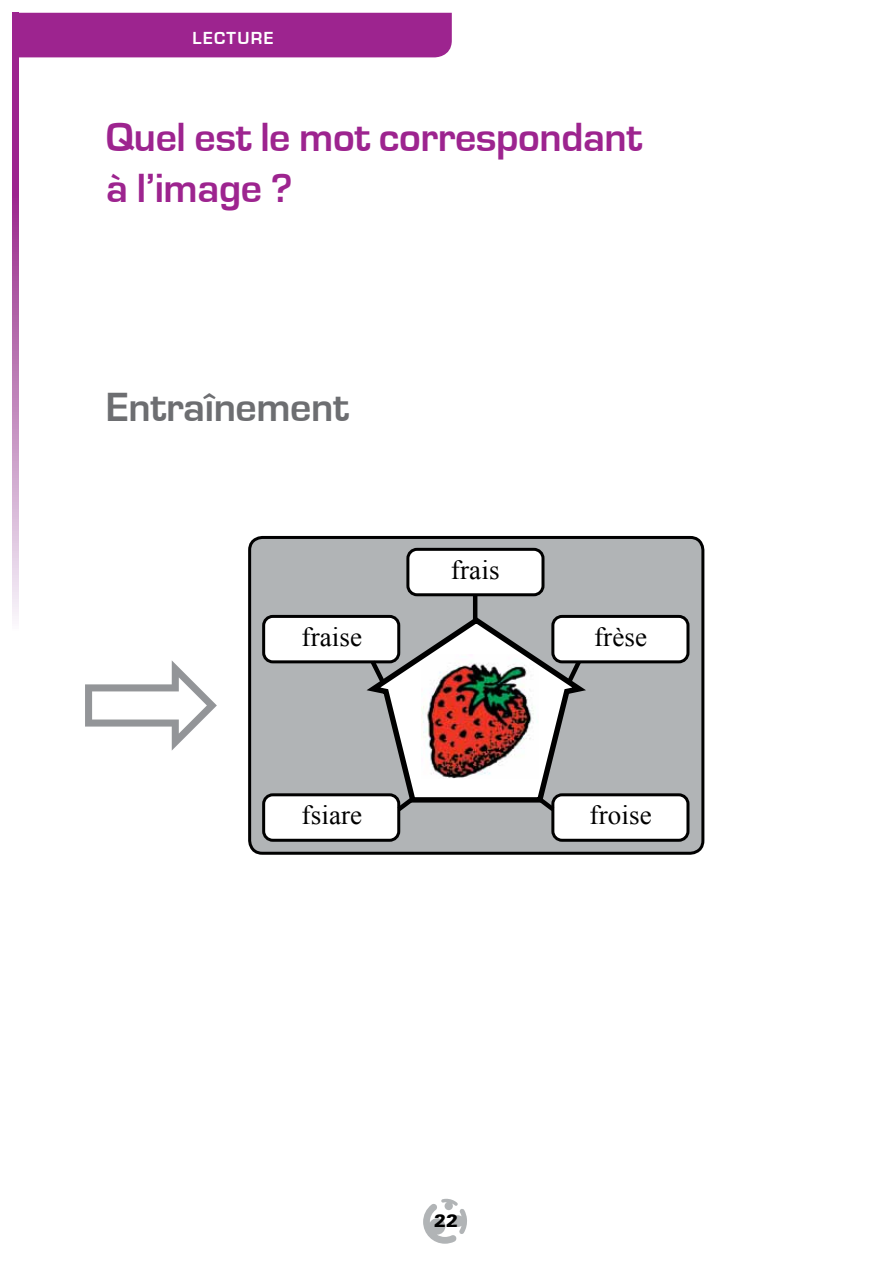
<style>
.page{position:relative;width:893px;height:1263px;background:#fff}
.page>*{position:absolute;margin:0;border:0;box-sizing:border-box;transform-origin:0 0}
.t1{font:700 42px/50.4px "Eurostile";letter-spacing:-.01em;color:#9d248f}
.t2{font:700 42px "Eurostile";letter-spacing:-.01em;color:#6d6e71}
.t3{font:27px "Times New Roman";letter-spacing:.005em;color:#000}
.t4{font:700 18px "Eurostile";letter-spacing:.075em;color:#fff}
.t5{font:900 18px "Univers";color:#000}
</style>
<div class="page">
<svg style="left:423px;top:1199px;width:44px;height:45px"></svg>
<div style="left:250px;top:537px;width:453px;height:316px;background:#b1b4b6;border-radius:13px"></div>
<div style="left:248px;top:536px;width:456px;height:319px;border:3px solid #000;border-radius:13px"></div>
<div style="left:264px;top:795px;width:135px;height:45px;background:#fff;border-radius:9px"></div>
<div style="left:262px;top:793px;width:138px;height:49px;border:3px solid #000;border-radius:9px"></div>
<div style="left:264px;top:616px;width:135px;height:46px;background:#fff;border-radius:9px"></div>
<div style="left:262px;top:615px;width:138px;height:48px;border:3px solid #000;border-radius:9px"></div>
<div style="left:408px;top:549px;width:135px;height:46px;background:#fff;border-radius:9px"></div>
<div style="left:406px;top:548px;width:138px;height:48px;border:3px solid #000;border-radius:9px"></div>
<div style="left:553px;top:795px;width:135px;height:45px;background:#fff;border-radius:9px"></div>
<div style="left:551px;top:793px;width:138px;height:49px;border:3px solid #000;border-radius:9px"></div>
<div style="left:553px;top:616px;width:135px;height:46px;background:#fff;border-radius:9px"></div>
<div style="left:551px;top:615px;width:138px;height:48px;border:3px solid #000;border-radius:9px"></div>
<svg style="left:360px;top:590px;width:233px;height:225px"></svg>
<svg style="left:85px;top:660px;width:132px;height:90px"></svg>
<svg style="left:13px;top:13px;width:5px;height:606px;background:#b96eb1"></svg>
<div style="left:16px;top:13px;width:436px;height:44px;background:#9d248f"></div>
<p class="t4" style="left:193px;top:28px;width:82px">LECTURE</p>
<p class="t1" style="left:106px;top:113px;width:538px">Quel est le mot correspondant à l’image ?</p>
<p class="t2" style="left:106px;top:384px;width:244px">Entraînement</p>
<p class="t3" style="left:302px;top:619px;width:62px">fraise</p>
<p class="t3" style="left:451px;top:552px;width:50px">frais</p>
<p class="t3" style="left:594px;top:619px;width:55px">frèse</p>
<p class="t3" style="left:302px;top:797px;width:62px">fsiare</p>
<p class="t3" style="left:590px;top:797px;width:64px">froise</p>
<p class="t5" style="left:434px;top:1209px;width:25px">22</p>
</div>
